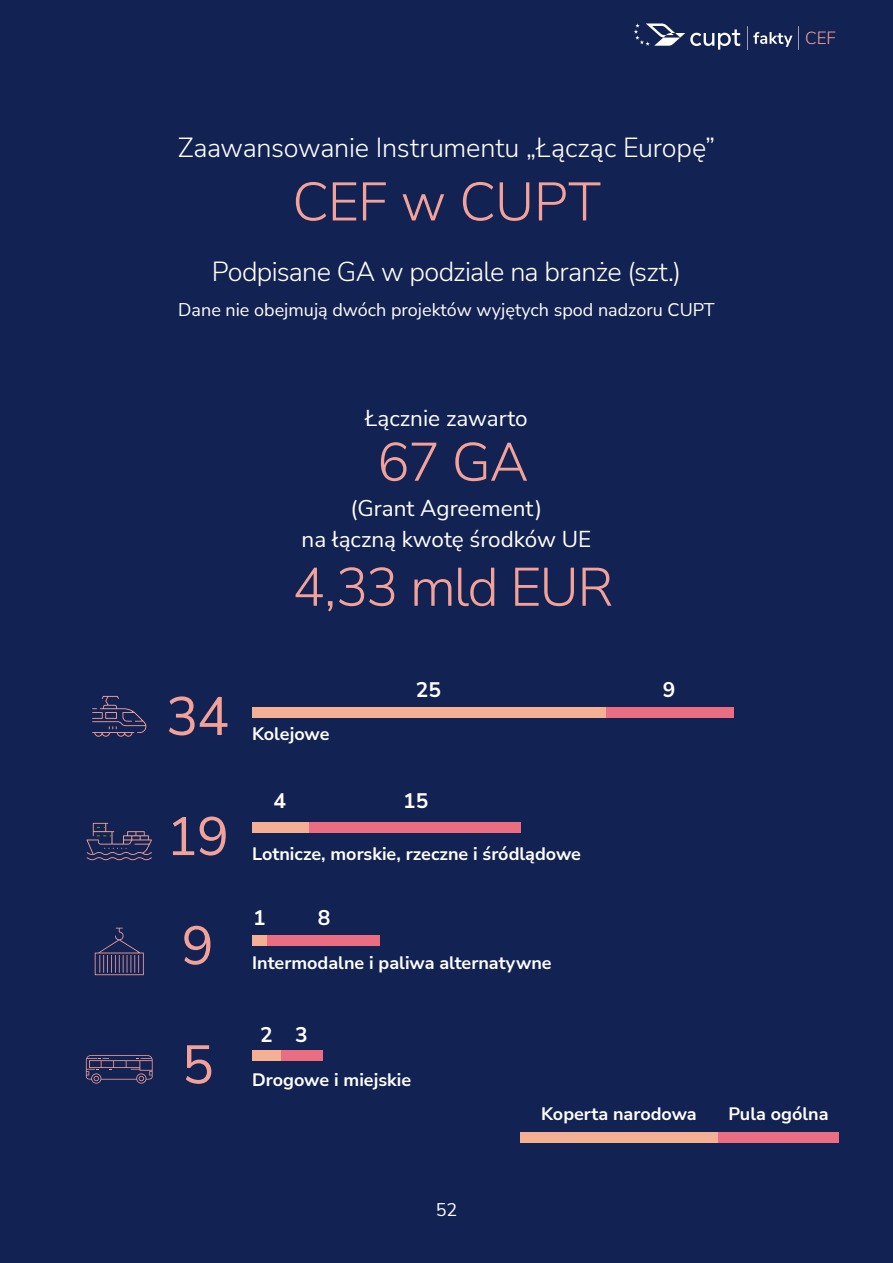
<style>
.page{position:relative;width:893px;height:1263px;background:#122252}
.page>*{position:absolute;margin:0;border:0;box-sizing:border-box;transform-origin:0 0}
.aktualności_treść{font:300 54px "Nunito Sans";letter-spacing:-.03em;color:#f3a29a}
.Nagłówki_czarne{font:300 54px "Nunito Sans";letter-spacing:-.01em;color:#f3a29a}
.Dane_duże{font:54px "Nunito Sans";color:#f3a29a}
.Nagłówki_czarne-2{font:300 27px "Nunito Sans";letter-spacing:-.01em;color:#fff}
.Nagłówki_białe{font:300 27px "Nunito Sans";letter-spacing:-.025em;color:#fff}
.treść_środek{font:22.5px/31.5px "Nunito Sans";color:#fff;text-align:center}
.treść_środek-2{font:700 21px "Nunito Sans";color:#fff}
.treść_środek-3{font:700 18px "Nunito Sans";color:#fff}
.aktualności_treść-2{font:18px "Nunito Sans";color:#fff}
.t1{font:300 17.25px "Nunito Sans";color:#f3a29a}
</style>
<div class="page">
<svg style="left:747px;top:26px;width:45px;height:24px"></svg>
<svg style="left:634px;top:23px;width:106px;height:27px"></svg>
<svg style="left:798px;top:26px;width:1px;height:24px"></svg>
<div style="left:266px;top:935px;width:114px;height:11px;background:#eb6d82"></div>
<div style="left:252px;top:935px;width:14px;height:11px;background:#f5b093"></div>
<svg style="left:95px;top:928px;width:49px;height:47px"></svg>
<div style="left:281px;top:1050px;width:42px;height:10px;background:#eb6d82"></div>
<div style="left:252px;top:1050px;width:29px;height:10px;background:#f5b093"></div>
<svg style="left:86px;top:1055px;width:67px;height:28px"></svg>
<div style="left:309px;top:822px;width:212px;height:11px;background:#eb6d82"></div>
<div style="left:252px;top:822px;width:57px;height:11px;background:#f5b093"></div>
<svg style="left:86px;top:823px;width:66px;height:37px"></svg>
<div style="left:606px;top:707px;width:127px;height:10px;background:#eb6d82"></div>
<div style="left:252px;top:707px;width:354px;height:10px;background:#f5b093"></div>
<svg style="left:92px;top:696px;width:54px;height:41px"></svg>
<div style="left:718px;top:1132px;width:121px;height:11px;background:#eb6d82"></div>
<div style="left:520px;top:1132px;width:198px;height:11px;background:#f5b093"></div>
<p class="Nagłówki_czarne-2" style="left:178px;top:129px;width:539px">Zaawansowanie Instrumentu „Łącząc Europę”</p>
<p class="Nagłówki_czarne" style="left:292px;top:164px;width:310px">CEF w CUPT</p>
<p class="Nagłówki_białe" style="left:212px;top:253px;width:471px">Podpisane GA w podziale na branże (szt.)</p>
<p class="aktualności_treść-2" style="left:178px;top:298px;width:538px">Dane nie obejmują dwóch projektów wyjętych spod nadzoru CUPT</p>
<p class="treść_środek" style="left:365px;top:402px;width:164px">Łącznie zawarto</p>
<p class="aktualności_treść" style="left:377px;top:425px;width:153px">67 GA</p>
<p class="treść_środek" style="left:302px;top:491px;width:291px">(Grant Agreement)<br>na łączną kwotę środków UE</p>
<p class="aktualności_treść" style="left:293px;top:550px;width:322px">4,33 mld EUR</p>
<p class="Dane_duże" style="left:166px;top:679px;width:65px">34</p>
<p class="Dane_duże" style="left:166px;top:799px;width:64px">19</p>
<p class="Dane_duże" style="left:181px;top:908px;width:34px">9</p>
<p class="Dane_duże" style="left:181px;top:1027px;width:34px">5</p>
<p class="treść_środek-3" style="left:252px;top:721px;width:79px">Kolejowe</p>
<p class="treść_środek-2" style="left:416px;top:675px;width:27px">25</p>
<p class="treść_środek-2" style="left:663px;top:675px;width:14px">9</p>
<p class="treść_środek-2" style="left:273px;top:785px;width:14px">4</p>
<p class="treść_środek-2" style="left:403px;top:785px;width:27px">15</p>
<p class="treść_środek-3" style="left:252px;top:841px;width:330px">Lotnicze, morskie, rzeczne i śródlądowe</p>
<p class="treść_środek-2" style="left:253px;top:903px;width:14px">1</p>
<p class="treść_środek-2" style="left:318px;top:903px;width:14px">8</p>
<p class="treść_środek-3" style="left:252px;top:950px;width:301px">Intermodalne i paliwa alternatywne</p>
<p class="treść_środek-2" style="left:260px;top:1020px;width:14px">2</p>
<p class="treść_środek-2" style="left:295px;top:1020px;width:14px">3</p>
<p class="treść_środek-3" style="left:252px;top:1067px;width:160px">Drogowe i miejskie</p>
<p class="t1" style="left:805px;top:26px;width:32px">CEF</p>
<p class="aktualności_treść-2" style="left:436px;top:1197px;width:23px">52</p>
<p class="treść_środek-3" style="left:541px;top:1101px;width:157px">Koperta narodowa</p>
<p class="treść_środek-3" style="left:728px;top:1101px;width:102px">Pula ogólna</p>
</div>
